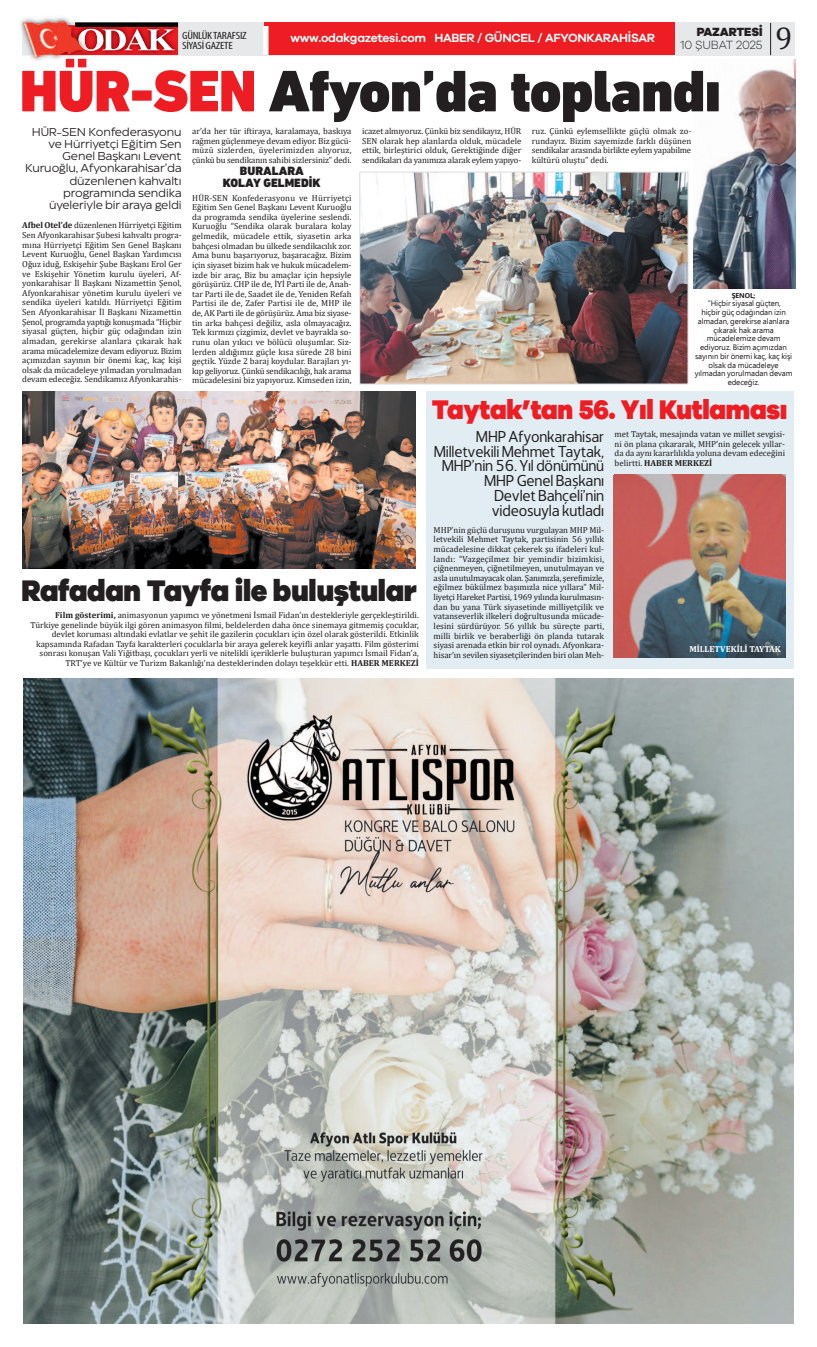
<style>
.page{position:relative;width:817px;height:1347px;background:#fff}
.page>*{position:absolute;margin:0;border:0;box-sizing:border-box;transform-origin:0 0}
.t1{font:900 59.5px "DIN Next LT Pro";letter-spacing:-.015em;color:#231f20}
.t2{font:31.5px "Cambria";color:#231f20}
.t3{font:900 30.71px "Galano Grotesque";letter-spacing:-.01em;color:#231f20;scale:.93 1}
.t4{font:900 27.82px "Galano Grotesque";letter-spacing:-.01em;color:#ee1d23;scale:.92 1}
.t5{font:15.75px/14.9px "LT Hoop";letter-spacing:-.01em;color:#231f20;text-align:right}
.t6{font:600 12.25px "Galano Grotesque";letter-spacing:-.025em;color:#fff}
.t7{font:900 12.25px/12.2px "DIN Next LT Pro";color:#231f20;text-align:center}
.t8{font:300 12.25px "Galano Grotesque";letter-spacing:-.01em;color:#231f20}
.t9{font:800 12.25px "Galano Grotesque";letter-spacing:-.01em;color:#231f20}
.t10{font:11.38px/12.2px "Eastman Roman Trial";letter-spacing:-.01em;color:#231f20;text-align:right}
.t11{font:condensed 10.5px/10.5px "Myriad Pro";letter-spacing:-.025em;color:#231f20;scale:1.19 1}
.t12{font:8.75px/9.6px "Cambria";color:#231f20;text-align:justify}
.t13{font:700 8.75px "Cambria";color:#fff}
.t14{font:7.88px/8.8px "Ebrima";letter-spacing:-.01em;color:#231f20;text-align:center}
.t15{font:700 7px "Ebrima";letter-spacing:-.01em;color:#231f20}
.s1{color:#ee1d23}
.s2{font-weight:700}
</style>
<div class="page">
<div style="left:22px;top:22px;width:772px;height:33px;background:#e7e8e9"></div>
<img style="left:105px;top:55px;width:74px;height:1px">
<img style="left:174px;top:22px;width:5px;height:33px">
<img style="left:174px;top:27px;width:4px;height:28px">
<img style="left:174px;top:23px;width:4px;height:4px">
<img style="left:20px;top:20px;width:51px;height:41px">
<img style="left:25px;top:55px;width:35px;height:5px">
<img style="left:22px;top:17px;width:49px;height:5px">
<img style="left:22px;top:22px;width:40px;height:33px">
<img style="left:57px;top:25px;width:5px;height:30px">
<svg style="left:62px;top:21px;width:112px;height:34px;background:#c45657"></svg>
<div style="left:264px;top:22px;width:410px;height:33px;background:#ee1d23"></div>
<div style="left:263px;top:26px;width:5px;height:29px;background:#fff"></div>
<hr style="left:769px;top:23px;width:1px;height:32px;background:#231f20">
<img style="left:24px;top:679px;width:769px;height:645px">
<img style="left:693px;top:60px;width:101px;height:229px">
<img style="left:361px;top:174px;width:325px;height:208px">
<div style="left:359px;top:172px;width:329px;height:212px;border:1px solid #dcdddf"></div>
<div style="left:426px;top:392px;width:367px;height:277px;background:#e1edf2"></div>
<img style="left:613px;top:474px;width:171px;height:183px">
<img style="left:23px;top:392px;width:392px;height:177px">
<h3 class="t9" style="left:696px;top:27px;width:67px">PAZARTESİ</h3>
<h3 class="t8" style="left:680px;top:41px;width:83px">10 ŞUBAT 2025</h3>
<h2 class="t2" style="left:775px;top:19px;width:18px">9</h2>
<p class="t11" style="left:182px;top:31px;width:56px">GÜNLÜKTARAFSIZ<br>SİYASİGAZETE</p>
<h3 class="t6" style="left:290px;top:33px;width:366px">www.odakgazetesi.com HABER / GÜNCEL / AFYONKARAHİSAR</h3>
<h1 class="t1" style="left:20px;top:71px;width:702px"><span class="s1">HÜR-SEN</span> Afyon’da toplandı</h1>
<h3 class="t10" style="left:25px;top:126px;width:158px">HÜR-SEN Konfederasyonu ve Hürriyetçi Eğitim Sen<br>Genel Başkanı Levent<br>Kuruoğlu, Afyonkarahisar’da düzenlenen kahvaltı programında sendika üyeleriyle bir araya geldi</h3>
<p class="t12" style="left:22px;top:220px;width:161px"><span class="s2">Afbel Otel’de</span> düzenlenen Hürriyetçi Eğitim Sen Afyonkarahisar Şubesi kahvaltı progra&shy;mına Hürriyetçi Eğitim Sen Genel Başkanı Levent Kuruoğlu, Genel Başkan Yardımcısı Oğuz iduğ, Eskişehir Şube Başkanı Erol Ger ve Eskişehir Yönetim kurulu üyeleri, Af&shy;yonkarahisar İl Başkanı Nizamettin Şenol, Afyonkarahisar yönetim kurulu üyeleri ve sendika üyeleri katıldı. Hürriyetçi Eğitim Sen Afyonkarahisar İl Başkanı Nizamettin Şenol, programda yaptığı konuşmada “Hiçbir siyasal güçten, hiçbir güç odağından izin almadan, gerekirse alanlara çıkarak hak arama mücadelemize devam ediyoruz. Bizim açımızdan sayının bir önemi kaç, kaç kişi olsak da mücadeleye yılmadan yorulmadan devam edeceğiz. Sendikamız Afyonkarahis-</p>
<p class="t12" style="left:362px;top:126px;width:161px">icazet almıyoruz. Çünkü biz sendikayız, HÜR SEN olarak hep alanlarda olduk, mücadele ettik, birleştirici olduk, Gerektiğinde diğer sendikaları da yanımıza alarak eylem yapıyo-</p>
<p class="t12" style="left:531px;top:126px;width:161px">ruz. Çünkü eylemsellikte güçlü olmak zo&shy;rundayız. Bizim sayemizde farklı düşünen sendikalar arasında birlikte eylem yapabilme kültürü oluştu” dedi.</p>
<p class="t12" style="left:192px;top:126px;width:161px">ar’da her tür iftiraya, karalamaya, baskıya rağmen güçlenmeye devam ediyor. Biz gücü&shy;müzü sizlerden, üyelerimizden alıyoruz, çünkü bu sendikanın sahibi sizlersiniz” dedi.</p>
<h3 class="t7" style="left:223px;top:166px;width:99px">BURALARA<br>KOLAY GELMEDİK</h3>
<p class="t12" style="left:192px;top:193px;width:161px">HÜR-SEN Konfederasyonu ve Hürriyetçi Eğitim Sen Genel Başkanı Levent Kuruoğlu da programda sendika üyelerine seslendi.<br>Kuruoğlu “Sendika olarak buralara kolay gelmedik, mücadele ettik, siyasetin arka bahçesi olmadan bu ülkede sendikacılık zor.<br>Ama bunu başarıyoruz, başaracağız. Bizim için siyaset bizim hak ve hukuk mücadelem&shy;izde bir araç, Biz bu amaçlar için hepsiyle görüşürüz. CHP ile de, İYİ Parti ile de, Anah&shy;tar Parti ile de, Saadet ile de, Yeniden Refah Partisi ile de, Zafer Partisi ile de, MHP ile de, AK Parti ile de görüşürüz. Ama biz siyase&shy;tin arka bahçesi değiliz, asla olmayacağız.<br>Tek kırmızı çizgimiz, devlet ve bayrakla so&shy;runu olan yıkıcı ve bölücü oluşumlar. Siz&shy;lerden aldığımız güçle kısa sürede 28 bini geçtik. Yüzde 2 baraj koydular. Barajları yı&shy;kıp geliyoruz. Çünkü sendikacılığı, hak arama mücadelesini biz yapıyoruz. Kimseden izin,</p>
<p class="t15" style="left:731px;top:291px;width:25px">ŞENOL;</p>
<p class="t14" style="left:694px;top:299px;width:99px">“Hiçbir siyasal güçten,<br>hiçbir güç odağından izin almadan, gerekirse alanlara çıkarak hak arama mücadelemize devam ediyoruz. Bizim açımızdan sayının bir önemi kaç, kaç kişi olsak da mücadeleye yılmadan yorulmadan devam edeceğiz.</p>
<h3 class="t3" style="left:22px;top:579px;width:426px">Rafadan Tayfa ile buluştular</h3>
<p class="t12" style="left:30px;top:610px;width:389px;text-align:right"><span class="s2">Film gösterimi,</span> animasyonun yapımcı ve yönetmeni İsmail Fidan’ın destekleriyle gerçekleştirildi.<br>Türkiye genelinde büyük ilgi gören animasyon filmi, beldelerden daha önce sinemaya gitmemiş çocuklar, devlet koruması altındaki evlatlar ve şehit ile gazilerin çocukları için özel olarak gösterildi. Etkinlik kapsamında Rafadan Tayfa karakterleri çocuklarla bir araya gelerek keyifli anlar yaşattı. Film gösterimi sonrası konuşan Vali Yiğitbaşı, çocukları yerli ve nitelikli içeriklerle buluşturan yapımcı İsmail Fidan’a, TRT’ye ve Kültür ve Turizm Bakanlığı’na desteklerinden dolayı teşekkür etti. <span class="s2">HABER MERKEZİ</span></p>
<h3 class="t4" style="left:431px;top:398px;width:388px">Taytak’tan 56. Yıl Kutlaması</h3>
<h3 class="t5" style="left:433px;top:430px;width:172px">MHP Afyonkarahisar<br>Milletvekili Mehmet Taytak,<br>MHP’nin 56. Yıl dönümünü<br>MHP Genel Başkanı<br>Devlet Bahçeli’nin videosuyla kutladı</h3>
<p class="t12" style="left:433px;top:525px;width:172px">MHP’nin güçlü duruşunu vurgulayan MHP Mil&shy;letvekili Mehmet Taytak, partisinin 56 yıllık mücadelesine dikkat çekerek şu ifadeleri kul&shy;landı: “Vazgeçilmez bir yemindir bizimkisi, çiğnenmeyen, çiğnetilmeyen, unutulmayan ve asla unutulmayacak olan. Şanımızla, şerefimizle, eğilmez bükülmez başımızla nice yıllara” Mil&shy;liyetçi Hareket Partisi, 1969 yılında kurulmasın&shy;dan bu yana Türk siyasetinde milliyetçilik ve vatanseverlik ilkeleri doğrultusunda mücade&shy;lesini sürdürüyor. 56 yıllık bu süreçte parti, milli birlik ve beraberliği ön planda tutarak siyasi arenada etkin bir rol oynadı. Afyonkara&shy;hisar’ın sevilen siyasetçilerinden biri olan Meh-</p>
<p class="t12" style="left:614px;top:429px;width:172px">met Taytak, mesajında vatan ve millet sevgisi&shy;ni ön plana çıkararak, MHP’nin gelecek yıllar&shy;da da aynı kararlılıkla yoluna devam edeceğini belirtti. <span class="s2">HABER MERKEZİ</span></p>
<p class="t13" style="left:689px;top:643px;width:93px">MİLLETVEKİLİ TAYTAK</p>
</div>
